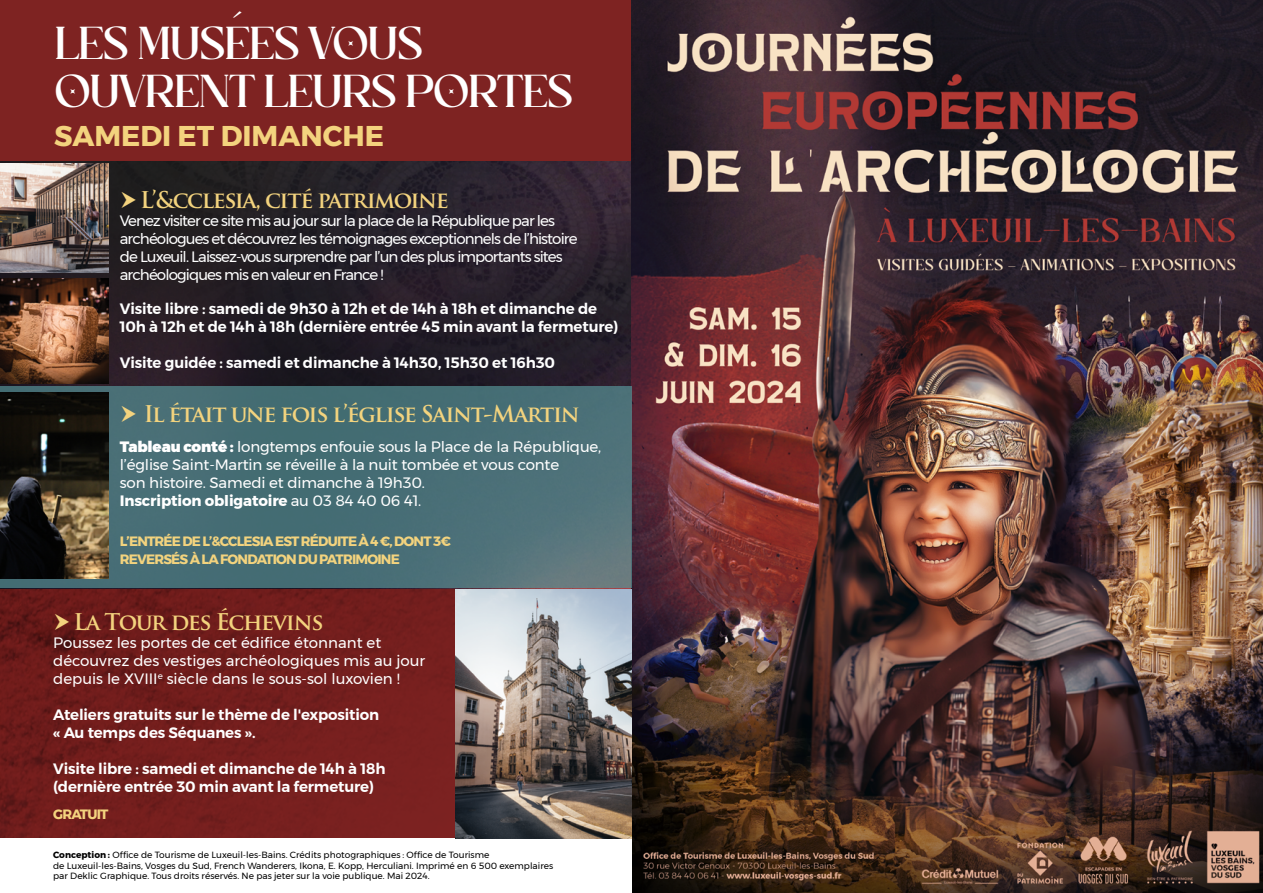
<style>
.page{position:relative;width:1263px;height:893px;background:#fff}
.page>*{position:absolute;margin:0;border:0;box-sizing:border-box;transform-origin:0 0}
.t1{font:46.5px/48px "The Mondela Catalisa Serif";letter-spacing:-.04em;color:#fff}
.t2{font:700 28.5px "Montserrat";color:#f3d37e}
.t3{font:700 22.5px "Trajan Pro";letter-spacing:-.06em;color:#f3d37e}
.t4{font:15px/18px "Montserrat";letter-spacing:-.015em;color:#fff}
.t5{font:600 15px/18px "Montserrat";letter-spacing:-.01em;color:#fff}
.t6{font:15px/18px "Montserrat";letter-spacing:-.06em;color:#fff}
.t7{font:700 13.5px/18px "Montserrat";letter-spacing:-.06em;color:#f3d37e}
.t8{font:9px/10.8px "Montserrat";color:#000}
.s1{font-weight:900}
.s2{font-weight:700}
</style>
<div class="page">
<div style="left:0;top:0;width:631px;height:893px;background:#7e2322"></div>
<img style="left:0;top:588px;width:600px;height:251px">
<img style="left:0;top:162px;width:631px;height:225px">
<img style="left:631px;top:0;width:632px;height:893px">
<div style="left:0;top:839px;width:631px;height:54px;background:#fff"></div>
<svg style="left:0;top:387px;width:631px;height:201px;fill:#486e76"></svg>
<img style="left:0;top:164px;width:108px;height:109px">
<img style="left:456px;top:589px;width:175px;height:250px">
<img style="left:0;top:279px;width:108px;height:104px">
<img style="left:0;top:393px;width:108px;height:185px">
<svg style="left:122px;top:191px;width:14px;height:16px"></svg>
<svg style="left:122px;top:405px;width:14px;height:17px"></svg>
<svg style="left:55px;top:613px;width:14px;height:17px"></svg>
<h1 class="t1" style="left:54px;top:17px;width:521px">LES MUSÉES VOUS<br>OUVRENT LEURS PORTES</h1>
<h2 class="t2" style="left:54px;top:113px;width:332px">SAMEDI ET DIMANCHE</h2>
<h3 class="t3" style="left:140px;top:185px;width:310px">L’&amp;cclesia, cité patrimoine</h3>
<p class="t6" style="left:120px;top:211px;width:459px">Venez visiter ce site mis au jour sur la place de la République par les archéologues et découvrez les témoignages exceptionnels de l’histoire de Luxeuil. Laissez-vous surprendre par l’un des plus importants sites archéologiques mis en valeur en France !</p>
<p class="t5" style="left:120px;top:299px;width:500px">Visite libre : samedi de 9h30 à 12h et de 14h à 18h et dimanche de<br>10h à 12h et de 14h à 18h (dernière entrée 45 min avant la fermeture)</p>
<p class="t5" style="left:120px;top:353px;width:437px">Visite guidée : samedi et dimanche à 14h30, 15h30 et 16h30</p>
<h3 class="t3" style="left:144px;top:400px;width:438px">Il était une fois l’église Saint-Martin</h3>
<p class="t4" style="left:120px;top:437px;width:483px"><span class="s1">Tableau conté :</span> longtemps enfouie sous la Place de la République, l’église Saint-Martin se réveille à la nuit tombée et vous conte<br>son histoire. Samedi et dimanche à 19h30.<br><span class="s2">INSCRIPTION OBLIGATOIRE</span> au 03 84 40 06 41.</p>
<p class="t7" style="left:120px;top:532px;width:333px">L’ENTRÉE DE L’&amp;CCLESIA EST RÉDUITE À 4 €, DONT 3€<br>REVERSÉS À LA FONDATION DU PATRIMOINE</p>
<h3 class="t3" style="left:73px;top:608px;width:252px">La Tour des Échevins</h3>
<p class="t4" style="left:53px;top:633px;width:374px">Poussez les portes de cet édifice étonnant et découvrez des vestiges archéologiques mis au jour depuis le XVIII<sup>e</sup> siècle dans le sous-sol luxovien !</p>
<p class="t5" style="left:53px;top:705px;width:328px">Ateliers gratuits sur le thème de l'exposition « Au temps des Séquanes ».</p>
<p class="t5" style="left:53px;top:759px;width:334px">Visite libre : samedi et dimanche de 14h à 18h (dernière entrée 30 min avant la fermeture)</p>
<p class="t7" style="left:53px;top:805px;width:57px">GRATUIT</p>
<p class="t8" style="left:53px;top:849px;width:501px"><span class="s2">CONCEPTION :</span> Office de Tourisme de Luxeuil-les-Bains. Crédits photographiques : Office de Tourisme<br>de Luxeuil-les-Bains, Vosges du Sud, French Wanderers, Ikona, E. Kopp, Herculiani. Imprimé en 6 500 exemplaires par Deklic Graphique. Tous droits réservés. Ne pas jeter sur la voie publique. Mai 2024.</p>
</div>
